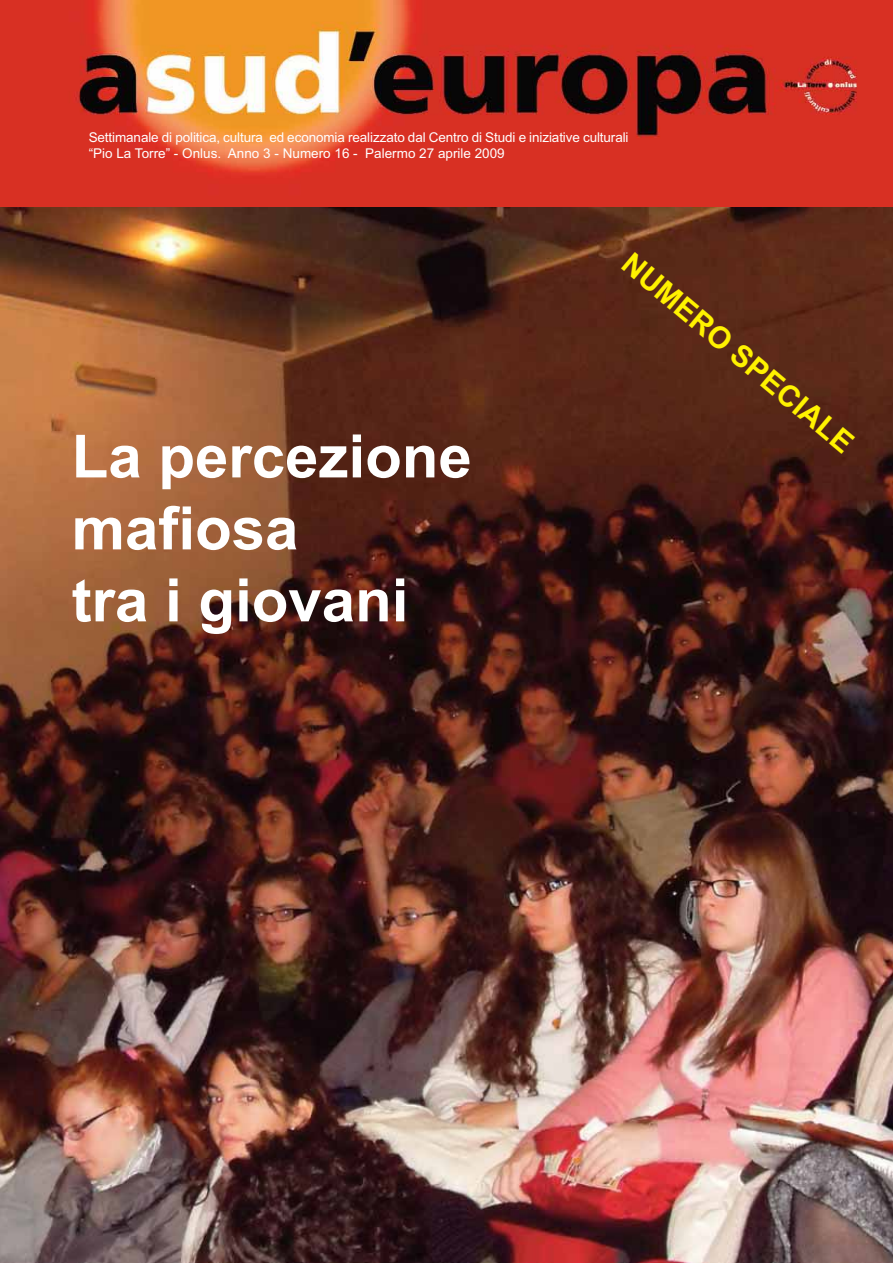
<style>
.page{position:relative;width:893px;height:1263px;background:#fff}
.page>*{position:absolute;margin:0;border:0;box-sizing:border-box;transform-origin:0 0}
.t1{font:700 60px/72px "Arial";color:#fff}
.t2{font:700 30px "Arial";color:#fff200}
.t3{font:13.5px/16.2px "Arial";letter-spacing:-.01em;color:#fff}
</style>
<div class="page">
<img style="left:0;top:0;width:892px;height:207px">
<img style="left:0;top:207px;width:892px;height:1056px">
<p class="t3" style="left:89px;top:130px;width:541px">Settimanale di politica, cultura ed economia realizzato dal Centro di Studi e iniziative culturali “Pio La Torre” - Onlus. Anno 3 - Numero 16 - Palermo 27 aprile 2009</p>
<h1 class="t1" style="left:72px;top:426px;width:401px">La percezione mafiosa<br>tra i giovani</h1>
<h2 class="t2" style="left:633px;top:251px;width:293px;rotate:40deg">NUMERO SPECIALE</h2>
</div>
